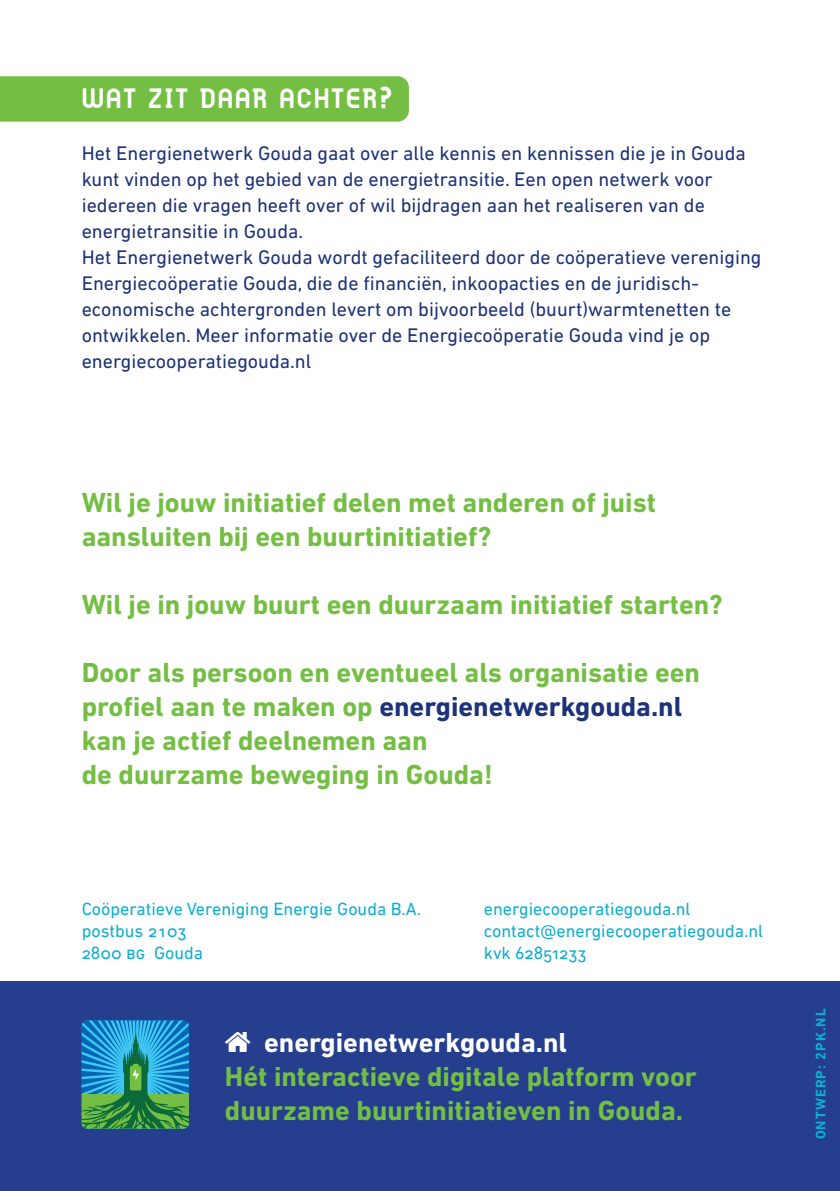
<style>
.page{position:relative;width:840px;height:1191px;background:#fff}
.page>*{position:absolute;margin:0;border:0;box-sizing:border-box;transform-origin:0 0}
.Tussenkop{font:700 28px/34px "DIN Next LT Pro";color:#74bf43}
.Tussenkop-2{font:700 28px "DIN Next LT Pro";color:#fff}
.Tussenkop_copy{font:28px "Gilbert Bold Preview 2";letter-spacing:.075em;color:#fff}
.t1{font:20px/26px "DIN Next LT Pro";color:#1d3278}
.t2{font:18px "DIN Next LT Pro";color:#0eaed0}
.t3{font:700 14px "DIN Next LT Pro";letter-spacing:.075em;color:#0eaed0}
.s1{color:#1d3278}
</style>
<div class="page">
<div style="left:0;top:76px;width:408px;height:46px;background:#74bf43"></div>
<div style="left:0;top:981px;width:839px;height:210px;background:#253f8e"></div>
<svg style="left:82px;top:1020px;width:107px;height:108px;background:#2e9899"></svg>
<p class="Tussenkop_copy" style="left:82px;top:74px;width:312px">WAT ZIT DAAR ACHTER?</p>
<p class="t1" style="left:82px;top:140px;width:665px">Het Energienetwerk Gouda gaat over alle kennis en kennissen die je in Gouda kunt vinden op het gebied van de energietransitie. Een open netwerk voor iedereen die vragen heeft over of wil bijdragen aan het realiseren van de energietransitie in Gouda.</p>
<p class="t1" style="left:82px;top:244px;width:681px">Het Energienetwerk Gouda wordt gefaciliteerd door de coöperatieve vereniging Energiecoöperatie Gouda, die de financiën, inkoopacties en de juridisch&shy;economische achtergronden levert om bijvoorbeeld (buurt)warmtenetten te ontwikkelen. Meer informatie over de Energiecoöperatie Gouda vind je op energiecooperatiegouda.nl</p>
<p class="Tussenkop" style="left:82px;top:485px;width:575px">Wil je jouw initiatief delen met anderen of juist aansluiten bij een buurtinitiatief?</p>
<p class="Tussenkop" style="left:82px;top:587px;width:642px">Wil je in jouw buurt een duurzaam initiatief starten?</p>
<p class="Tussenkop" style="left:82px;top:655px;width:619px">Door als persoon en eventueel als organisatie een profiel aan te maken op <span class="s1">energienetwerkgouda.nl</span></p>
<p class="Tussenkop" style="left:82px;top:723px;width:347px">kan je actief deelnemen aan</p>
<p class="Tussenkop" style="left:82px;top:757px;width:412px">de duurzame beweging in Gouda!</p>
<p class="t2" style="left:82px;top:898px;width:341px">Coöperatieve Vereniging Energie Gouda B.A.</p>
<p class="t2" style="left:82px;top:920px;width:107px">postbus 2103</p>
<p class="t2" style="left:82px;top:942px;width:123px">2800 bg Gouda</p>
<p class="t2" style="left:483px;top:898px;width:208px">energiecooperatiegouda.nl</p>
<p class="t2" style="left:483px;top:920px;width:280px">contact@energiecooperatiegouda.nl</p>
<p class="t2" style="left:483px;top:942px;width:104px">kvk 62851233</p>
<p class="Tussenkop-2" style="left:264px;top:1026px;width:304px">energienetwerkgouda.nl</p>
<p class="Tussenkop" style="left:225px;top:1059px;width:473px">Hét interactieve digitale platform voor duurzame buurtinitiatieven in Gouda.</p>
<p class="t3" style="left:812px;top:1139px;width:132px;rotate:-90deg">ONTWERP: 2PK.NL</p>
</div>
